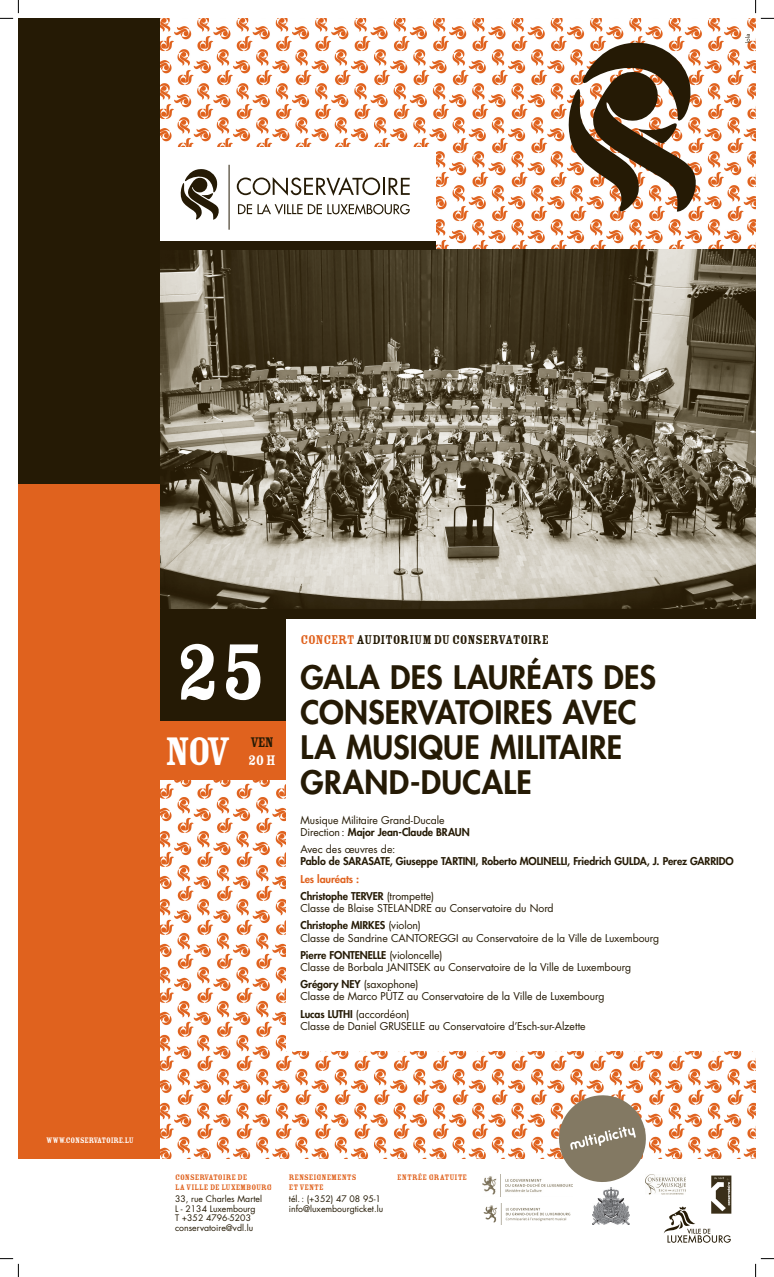
<style>
.page{position:relative;width:774px;height:1277px;background:#fff}
.page>*{position:absolute;margin:0;border:0;box-sizing:border-box;transform-origin:0 0}
.t1{font:87.5px "Rosewood Std Fill";color:#fff}
.t2{font:43.75px "Rosewood Std Fill";color:#fff}
.t3{font:800 31.5px/35px "Futura Std";letter-spacing:.005em;color:#251a05}
.t4{font:15.31px "Rosewood Std Fill";color:#251a05}
.t5{font:15.31px "Rosewood Std Fill";color:#fff}
.t6{font:14px "Rosewood Std Fill";letter-spacing:-.02em;color:#251a05}
.t7{font:10.5px/12.2px "Futura Std";letter-spacing:-.005em;color:#251a05}
.t8{font:800 10.5px/12.2px "Futura Std";letter-spacing:-.005em;color:#251a05}
.t9{font:800 10.5px "Futura Std";letter-spacing:-.005em;color:#e0621e}
.t10{font:8.75px/9.6px "Futura Std";color:#251a05}
.t11{font:8.75px/9.6px "Rosewood Std Fill";color:#e0621e}
.t12{font:8.75px "Rosewood Std Fill";letter-spacing:-.02em;color:#fff}
.s1{color:#e0621e}
.s2{font-weight:800}
.s3{font-weight:400}
</style>
<div class="page">
<img style="left:160px;top:18px;width:595px;height:1141px">
<svg style="left:567px;top:41px;width:132px;height:171px"></svg>
<svg style="left:744px;top:34px;width:5px;height:9px"></svg>
<div style="left:149px;top:148px;width:287px;height:96px;background:#fff"></div>
<svg style="left:238px;top:204px;width:171px;height:11px"></svg>
<svg style="left:180px;top:169px;width:39px;height:51px"></svg>
<svg style="left:237px;top:177px;width:172px;height:19px"></svg>
<hr style="left:228px;top:165px;width:1px;height:65px;background:#251a05">
<img style="left:160px;top:250px;width:595px;height:360px">
<div style="left:156px;top:241px;width:280px;height:9px;background:#251a05"></div>
<div style="left:160px;top:621px;width:126px;height:101px;background:#251a05"></div>
<div style="left:160px;top:722px;width:126px;height:58px;background:#e0621e"></div>
<div style="left:160px;top:610px;width:595px;height:11px;background:#251a05"></div>
<div style="left:18px;top:484px;width:142px;height:697px;background:#e0621e"></div>
<div style="left:18px;top:18px;width:142px;height:466px;background:#251a05"></div>
<div style="left:18px;top:1159px;width:737px;height:100px;background:#fff"></div>
<svg style="left:664px;top:1206px;width:66px;height:37px"></svg>
<svg style="left:554px;top:1091px;width:96px;height:91px"></svg>
<div style="left:286px;top:619px;width:469px;height:432px;background:#fff"></div>
<img style="left:483px;top:1174px;width:90px;height:22px">
<img style="left:483px;top:1203px;width:88px;height:21px">
<img style="left:592px;top:1188px;width:37px;height:37px">
<img style="left:645px;top:1174px;width:40px;height:21px">
<img style="left:710px;top:1175px;width:22px;height:39px">
<svg style="left:0;top:0;width:19px;height:19px"></svg>
<svg style="left:0;top:1258px;width:19px;height:19px"></svg>
<svg style="left:754px;top:0;width:19px;height:19px"></svg>
<svg style="left:755px;top:1258px;width:18px;height:19px"></svg>
<p class="t1" style="left:174px;top:625px;width:94px">25</p>
<p class="t2" style="left:165px;top:728px;width:68px">NOV</p>
<p class="t4" style="left:250px;top:734px;width:25px">VEN</p>
<p class="t5" style="left:248px;top:752px;width:29px">20 H</p>
<p class="t6" style="left:300px;top:632px;width:250px"><span class="s1">CONCERT</span> AUDITORIUM DU CONSERVATOIRE</p>
<p class="t3" style="left:300px;top:660px;width:357px">GALA DES LAURÉATS DES<br>CONSERVATOIRES AVEC<br>LA MUSIQUE MILITAIRE<br>GRAND-DUCALE</p>
<p class="t7" style="left:300px;top:814px;width:171px">Musique Militaire Grand-Ducale<br>Direction: <span class="s2">Major Jean-Claude BRAUN</span></p>
<p class="t8" style="left:300px;top:843px;width:434px"><span class="s3">Avec des œuvres de:<br></span>Pablo de SARASATE, Giuseppe TARTINI, Roberto MOLINELLI, Friedrich GULDA, J. Perez GARRIDO</p>
<p class="t9" style="left:300px;top:872px;width:60px">Les lauréats :</p>
<p class="t7" style="left:300px;top:890px;width:254px"><span class="s2">Christophe TERVER</span> (trompette)<br>Classe de Blaise STELANDRE au Conservatoire du Nord</p>
<p class="t7" style="left:300px;top:919px;width:360px"><span class="s2">Christophe MIRKES</span> (violon)<br>Classe de Sandrine CANTOREGGI au Conservatoire de la Ville de Luxembourg</p>
<p class="t7" style="left:300px;top:949px;width:332px"><span class="s2">Pierre FONTENELLE</span> (violoncelle)<br>Classe de Borbala JANITSEK au Conservatoire de la Ville de Luxembourg</p>
<p class="t7" style="left:300px;top:978px;width:305px"><span class="s2">Grégory NEY</span> (saxophone)<br>Classe de Marco PÜTZ au Conservatoire de la Ville de Luxembourg</p>
<p class="t7" style="left:300px;top:1008px;width:286px"><span class="s2">Lucas LUTHI</span> (accordéon)<br>Classe de Daniel GRUSELLE au Conservatoire d’Esch-sur-Alzette</p>
<p class="t12" style="left:46px;top:1135px;width:89px">WWW.CONSERVATOIRE.LU</p>
<p class="t11" style="left:175px;top:1173px;width:98px">CONSERVATOIRE DE<br>LA VILLE DE LUXEMBOURG</p>
<p class="t10" style="left:175px;top:1194px;width:89px">33, rue Charles Martel<br>L - 2134 Luxembourg<br>T +352 4796-5203 conservatoire@vdl.lu</p>
<p class="t11" style="left:289px;top:1173px;width:69px">RENSEIGNEMENTS<br>ET VENTE</p>
<p class="t10" style="left:289px;top:1194px;width:96px">tél.: (+352) 47 08 95-1 info@luxembourgticket.lu</p>
<p class="t11" style="left:397px;top:1172px;width:71px">ENTRÉE GRATUITE</p>
</div>
